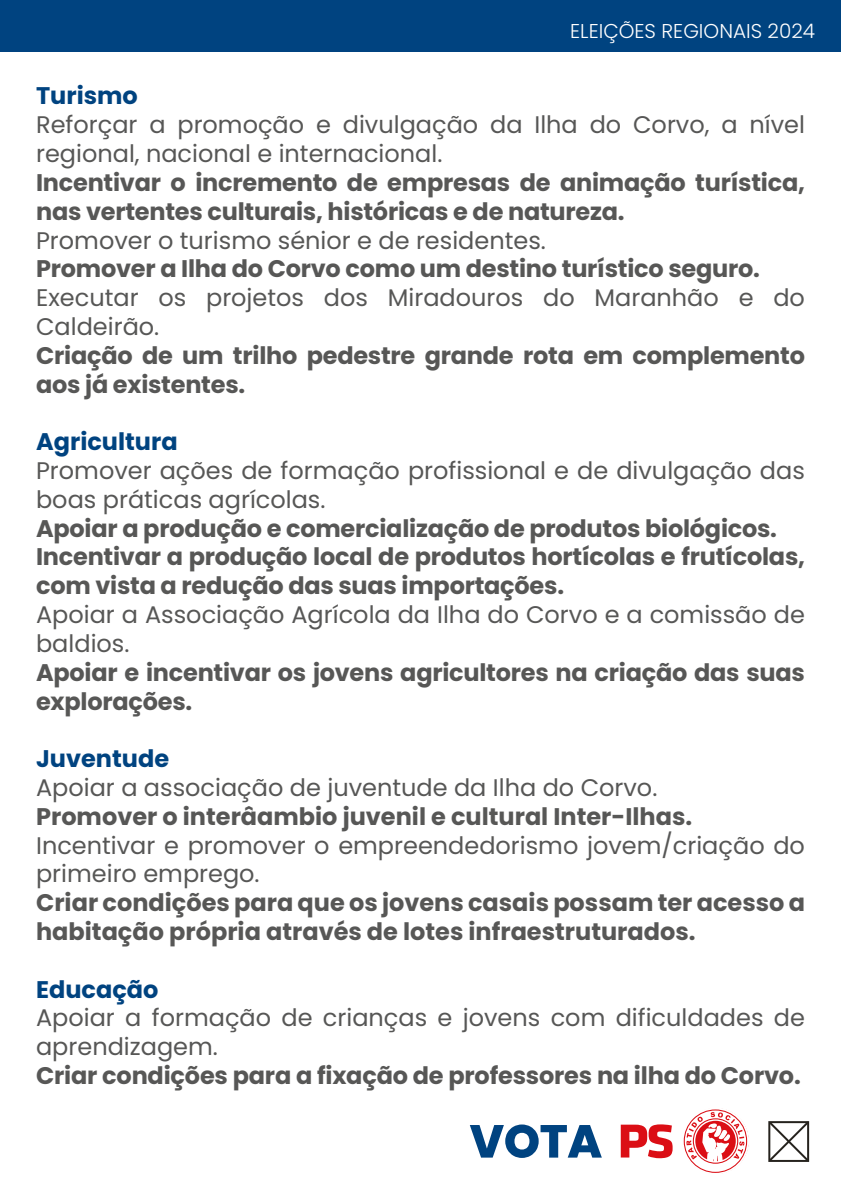
<style>
.page{position:relative;width:841px;height:1191px;background:#fff}
.page>*{position:absolute;margin:0;border:0;box-sizing:border-box;transform-origin:0 0}
.t1{font:700 24px/28.8px "Poppins";letter-spacing:-.01em;color:#575756}
.t2{font:24px/28.8px "Poppins";color:#575756}
.t3{font:700 24px "Poppins";color:#004380}
.t4{font:300 20px "Poppins";color:#fff}
</style>
<div class="page">
<div style="left:0;top:0;width:841px;height:51px;background:#004380"></div>
<svg style="left:470px;top:1124px;width:132px;height:34px"></svg>
<svg style="left:768px;top:1121px;width:41px;height:41px"></svg>
<svg style="left:621px;top:1124px;width:52px;height:34px"></svg>
<svg style="left:683px;top:1108px;width:66px;height:65px"></svg>
<p class="t4" style="left:570px;top:19px;width:246px">ELEIÇÕES REGIONAIS 2024</p>
<p class="t3" style="left:36px;top:82px;width:103px">Turismo</p>
<p class="t2" style="left:36px;top:111px;width:770px">Reforçar a promoção e divulgação da Ilha do Corvo, a nível regional, nacional e internacional.</p>
<p class="t1" style="left:36px;top:168px;width:770px">Incentivar o incremento de empresas de animação turística, nas vertentes culturais, históricas e de natureza.</p>
<p class="t2" style="left:36px;top:226px;width:511px">Promover o turismo sénior e de residentes.</p>
<p class="t1" style="left:36px;top:255px;width:725px">Promover a Ilha do Corvo como um destino turístico seguro.</p>
<p class="t2" style="left:36px;top:283px;width:770px">Executar os projetos dos Miradouros do Maranhão e do<br>Caldeirão.</p>
<p class="t1" style="left:36px;top:341px;width:770px">Criação de um trilho pedestre grande rota em complemento aos já existentes.</p>
<p class="t3" style="left:36px;top:428px;width:143px">Agricultura</p>
<p class="t2" style="left:36px;top:456px;width:770px">Promover ações de formação profissional e de divulgação das boas práticas agrícolas.</p>
<p class="t1" style="left:36px;top:514px;width:770px">Apoiar a produção e comercialização de produtos biológicos.<br>Incentivar a produção local de produtos hortícolas e frutícolas, com vista a redução das suas importações.</p>
<p class="t2" style="left:36px;top:600px;width:770px">Apoiar a Associação Agrícola da Ilha do Corvo e a comissão de baldios.</p>
<p class="t1" style="left:36px;top:658px;width:770px">Apoiar e incentivar os jovens agricultores na criação das suas explorações.</p>
<p class="t3" style="left:36px;top:745px;width:135px">Juventude</p>
<p class="t2" style="left:36px;top:773px;width:623px">Apoiar a associação de juventude da Ilha do Corvo.</p>
<p class="t1" style="left:36px;top:802px;width:658px">Promover o interâambio juvenil e cultural Inter-Ilhas.</p>
<p class="t2" style="left:36px;top:831px;width:770px">Incentivar e promover o empreendedorismo jovem/criação do primeiro emprego.</p>
<p class="t1" style="left:36px;top:888px;width:770px">Criar condições para que os jovens casais possam ter acesso a habitação própria através de lotes infraestruturados.</p>
<p class="t3" style="left:36px;top:975px;width:124px">Educação</p>
<p class="t2" style="left:36px;top:1003px;width:770px">Apoiar a formação de crianças e jovens com dificuldades de aprendizagem.</p>
<p class="t1" style="left:36px;top:1061px;width:766px">Criar condições para a fixação de professores na ilha do Corvo.</p>
</div>
